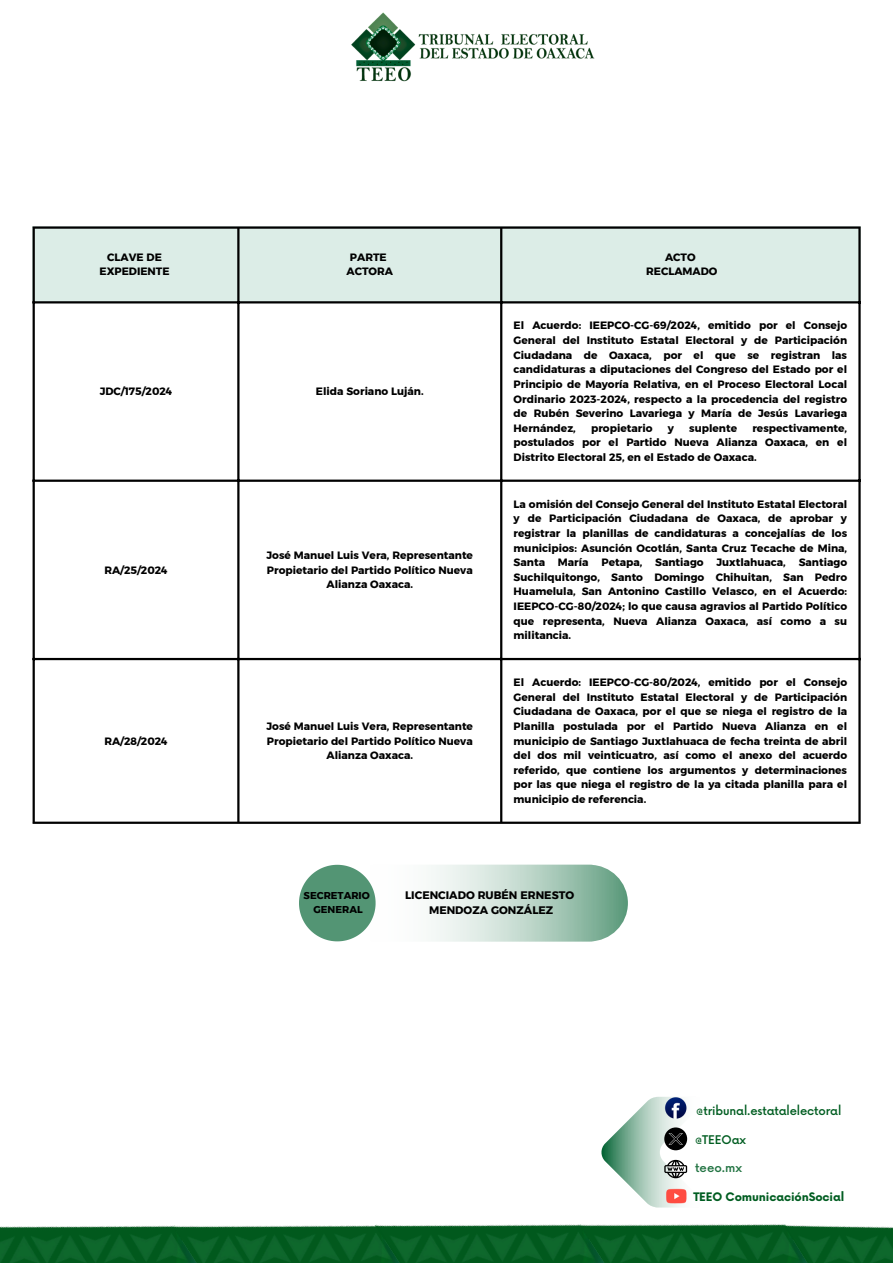
<style>
.page{position:relative;width:893px;height:1263px;background:#fff}
.page>*{position:absolute;margin:0;border:0;box-sizing:border-box;transform-origin:0 0}
.t1{font:500 11.85px "Now";color:#237443}
.t2{font:500 11.7px "Now";letter-spacing:-.01em;color:#005d21}
.t3{font:700 11.48px "Now";letter-spacing:-.01em;color:#005d21}
.t4{font:10.88px/14.9px "Kief Montaser Bold";color:#000;text-align:center}
.t5{font:10.65px/14.6px "Kief Montaser Bold";color:#000;text-align:justify}
.t6{font:9.98px/13.6px "Kief Montaser Bold";color:#000;text-align:center}
</style>
<div class="page">
<div style="left:33px;top:226px;width:827px;height:76px;background:#dcede7"></div>
<hr style="left:33px;top:229px;width:2px;height:593px;background:#000">
<hr style="left:237px;top:229px;width:2px;height:593px;background:#000">
<hr style="left:500px;top:229px;width:2px;height:593px;background:#000">
<hr style="left:858px;top:229px;width:2px;height:593px;background:#000">
<hr style="left:33px;top:226px;width:827px;height:3px;background:#000">
<hr style="left:33px;top:301px;width:827px;height:2px;background:#000">
<hr style="left:33px;top:480px;width:827px;height:2px;background:#000">
<hr style="left:33px;top:658px;width:827px;height:2px;background:#000">
<hr style="left:33px;top:822px;width:827px;height:2px;background:#000">
<img style="left:351px;top:12px;width:244px;height:70px">
<img style="left:0;top:1225px;width:173px;height:38px">
<img style="left:173px;top:1225px;width:202px;height:38px">
<img style="left:375px;top:1224px;width:204px;height:39px">
<img style="left:579px;top:1207px;width:205px;height:56px">
<img style="left:784px;top:1224px;width:109px;height:39px">
<svg style="left:601px;top:1097px;width:87px;height:110px"></svg>
<svg style="left:299px;top:865px;width:329px;height:76px"></svg>
<p class="t5" style="left:107px;top:250px;width:56px">CLAVE DE</p>
<p class="t5" style="left:100px;top:264px;width:72px">EXPEDIENTE</p>
<p class="t5" style="left:350px;top:250px;width:38px">PARTE</p>
<p class="t5" style="left:346px;top:264px;width:48px">ACTORA</p>
<p class="t5" style="left:100px;top:384px;width:74px">JDC/175/2024</p>
<p class="t5" style="left:316px;top:384px;width:109px">Elida Soriano Luján.</p>
<p class="t5" style="left:104px;top:562px;width:65px">RA/25/2024</p>
<p class="t5" style="left:104px;top:733px;width:65px">RA/28/2024</p>
<p class="t5" style="left:266px;top:548px;width:208px;text-align:center">José Manuel Luis Vera, Representante<br>Propietario del Partido Político Nueva<br>Alianza Oaxaca.</p>
<p class="t5" style="left:266px;top:719px;width:208px;text-align:center">José Manuel Luis Vera, Representante<br>Propietario del Partido Político Nueva<br>Alianza Oaxaca.</p>
<p class="t5" style="left:665px;top:250px;width:32px">ACTO</p>
<p class="t5" style="left:646px;top:264px;width:73px">RECLAMADO</p>
<p class="t5" style="left:513px;top:318px;width:335px">El Acuerdo: IEEPCO-CG-69/2024, emitido por el Consejo General del Instituto Estatal Electoral y de Participación Ciudadana de Oaxaca, por el que se registran las candidaturas a diputaciones del Congreso del Estado por el Principio de Mayoría Relativa, en el Proceso Electoral Local Ordinario 2023-2024, respecto a la procedencia del registro de Rubén Severino Lavariega y María de Jesús Lavariega Hernández,</p>
<p class="t5" style="left:513px;top:421px;width:335px;text-indent:239px">respectivamente, postulados por el Partido Nueva Alianza Oaxaca, en el Distrito Electoral 25, en el Estado de Oaxaca.</p>
<p class="t5" style="left:591px;top:421px;width:63px">propietario</p>
<p class="t5" style="left:667px;top:421px;width:8px">y</p>
<p class="t5" style="left:689px;top:421px;width:49px">suplente</p>
<p class="t5" style="left:513px;top:497px;width:335px">La omisión del Consejo General del Instituto Estatal Electoral y de Participación Ciudadana de Oaxaca, de aprobar y registrar la planillas de candidaturas a concejalías de los municipios: Asunción Ocotlán, Santa Cruz Tecache de Mina, Santa María Petapa, Santiago Juxtlahuaca, Santiago Suchilquitongo, Santo Domingo Chihuitan, San Pedro Huamelula, San Antonino Castillo Velasco, en el Acuerdo:<br>IEEPCO-CG-80/2024; lo que causa agravios al Partido Político que representa, Nueva Alianza Oaxaca, así como a su militancia.</p>
<p class="t5" style="left:513px;top:675px;width:335px">El Acuerdo: IEEPCO-CG-80/2024, emitido por el Consejo General del Instituto Estatal Electoral y de Participación Ciudadana de Oaxaca, por el que se niega el registro de la Planilla postulada por el Partido Nueva Alianza en el municipio de Santiago Juxtlahuaca de fecha treinta de abril del dos mil veinticuatro, así como el anexo del acuerdo referido, que contiene los argumentos y determinaciones por las que niega el registro de la ya citada planilla para el municipio de referencia.</p>
<p class="t6" style="left:304px;top:889px;width:68px">SECRETARIO<br>GENERAL</p>
<p class="t4" style="left:405px;top:888px;width:170px">LICENCIADO RUBÉN ERNESTO<br>MENDOZA GONZÁLEZ</p>
<p class="t2" style="left:696px;top:1104px;width:147px">@tribunal.estatalelectoral</p>
<p class="t2" style="left:695px;top:1133px;width:53px">@TEEOax</p>
<p class="t1" style="left:695px;top:1161px;width:49px">teeo.mx</p>
<p class="t3" style="left:693px;top:1190px;width:152px">TEEO ComunicaciónSocial</p>
</div>
